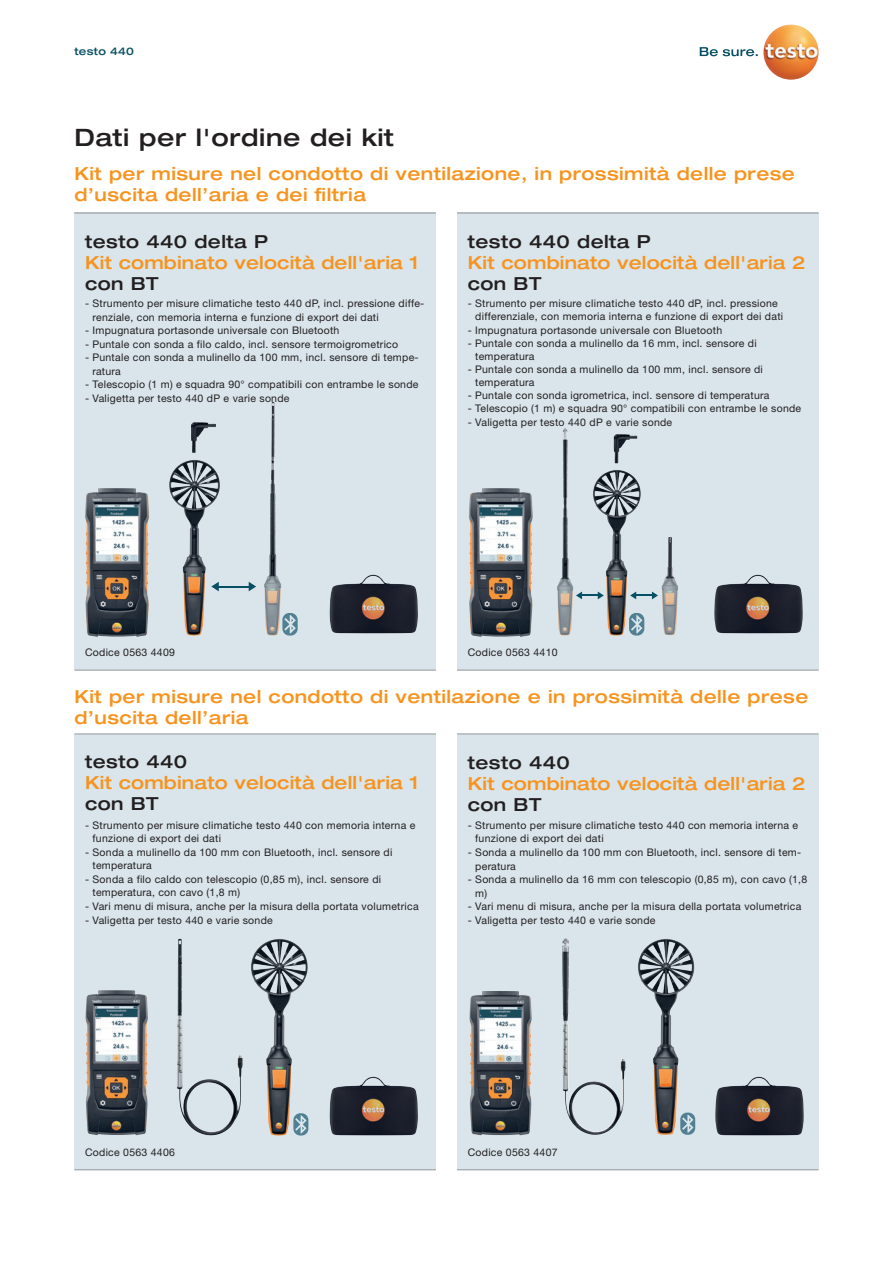
<style>
.page{position:relative;width:893px;height:1263px;background:#fff}
.page>*{position:absolute;margin:0;border:0;box-sizing:border-box;transform-origin:0 0}
.t1{font:500 expanded 24px "Helvetica Neue LTW1 G";letter-spacing:.025em;color:#231f20}
.t2{font:500 expanded 18px/21px "Helvetica Neue LTW1 G";letter-spacing:.025em;color:#f7931d}
.t3{font:500 expanded 18px "Helvetica Neue LTW1 G";letter-spacing:.025em;color:#231f20}
.t4{font:10.5px/13.5px "Helvetica Neue LTW1 G";letter-spacing:.025em;color:#231f20}
.t5{font:500 expanded 10.5px "Helvetica Neue LTW1 G";letter-spacing:.025em;color:#074f64}
</style>
<div class="page">
<svg style="left:700px;top:47px;width:58px;height:9px"></svg>
<img style="left:763px;top:24px;width:56px;height:56px;border-radius:28px">
<div style="left:74px;top:213px;width:362px;height:457px;background:#d9e5eb"></div>
<div style="left:74px;top:733px;width:362px;height:436px;background:#d9e5eb"></div>
<div style="left:457px;top:213px;width:362px;height:457px;background:#d9e5eb"></div>
<div style="left:457px;top:733px;width:362px;height:436px;background:#d9e5eb"></div>
<hr style="left:74px;top:213px;width:362px;height:1px;background:#939598">
<hr style="left:74px;top:733px;width:362px;height:1px;background:#939598">
<hr style="left:457px;top:213px;width:362px;height:1px;background:#939598">
<hr style="left:457px;top:733px;width:362px;height:1px;background:#939598">
<hr style="left:74px;top:670px;width:362px;height:1px;background:#939598">
<hr style="left:74px;top:1169px;width:362px;height:1px;background:#939598">
<hr style="left:457px;top:670px;width:362px;height:1px;background:#939598">
<hr style="left:457px;top:1169px;width:362px;height:1px;background:#939598">
<svg style="left:641px;top:614px;width:3px;height:21px"></svg>
<svg style="left:282px;top:613px;width:16px;height:22px"></svg>
<img style="left:593px;top:470px;width:48px;height:165px">
<img style="left:614px;top:434px;width:23px;height:29px">
<svg style="left:576px;top:592px;width:28px;height:7px"></svg>
<svg style="left:630px;top:592px;width:28px;height:7px"></svg>
<img style="left:662px;top:577px;width:16px;height:58px">
<img style="left:665px;top:537px;width:9px;height:41px">
<img style="left:557px;top:579px;width:16px;height:56px">
<img style="left:563px;top:428px;width:5px;height:130px">
<img style="left:561px;top:558px;width:9px;height:21px">
<img style="left:177px;top:939px;width:66px;height:196px">
<img style="left:251px;top:938px;width:57px;height:197px">
<svg style="left:293px;top:1113px;width:15px;height:22px"></svg>
<img style="left:562px;top:938px;width:63px;height:197px">
<img style="left:638px;top:938px;width:56px;height:197px">
<svg style="left:680px;top:1112px;width:15px;height:23px"></svg>
<img style="left:469px;top:488px;width:64px;height:149px">
<img style="left:85px;top:488px;width:64px;height:149px">
<img style="left:85px;top:990px;width:63px;height:145px">
<img style="left:469px;top:991px;width:63px;height:144px">
<img style="left:329px;top:575px;width:89px;height:58px">
<img style="left:329px;top:1077px;width:89px;height:58px">
<img style="left:715px;top:1077px;width:89px;height:58px">
<img style="left:714px;top:575px;width:89px;height:58px">
<img style="left:169px;top:460px;width:51px;height:176px">
<img style="left:191px;top:422px;width:25px;height:31px">
<svg style="left:211px;top:582px;width:8px;height:9px"></svg>
<svg style="left:249px;top:582px;width:7px;height:9px"></svg>
<hr style="left:218px;top:586px;width:32px;height:1px;background:#074f64">
<img style="left:264px;top:576px;width:17px;height:59px">
<img style="left:270px;top:402px;width:6px;height:152px">
<img style="left:269px;top:554px;width:8px;height:22px">
<p class="t5" style="left:74px;top:44px;width:61px">testo 440</p>
<h1 class="t1" style="left:74px;top:122px;width:321px">Dati per l'ordine dei kit</h1>
<h2 class="t2" style="left:74px;top:163px;width:722px">Kit per misure nel condotto di ventilazione, in prossimità delle prese d’uscita dell’aria e dei filtria</h2>
<h2 class="t3" style="left:85px;top:230px;width:185px">testo 440 delta P</h2>
<h2 class="t2" style="left:85px;top:251px;width:335px">Kit combinato velocità dell'aria 1</h2>
<h2 class="t3" style="left:85px;top:272px;width:75px">con BT</h2>
<p class="t4" style="left:93px;top:297px;width:333px;text-indent:-8px">- Strumento per misure climatiche testo 440 dP, incl. pressione diffe&shy;renziale, con memoria interna e funzione di export dei dati</p>
<p class="t4" style="left:85px;top:324px;width:256px">- Impugnatura portasonde universale con Bluetooth</p>
<p class="t4" style="left:85px;top:337px;width:315px">- Puntale con sonda a filo caldo, incl. sensore termoigrometrico</p>
<p class="t4" style="left:93px;top:351px;width:328px;text-indent:-8px">- Puntale con sonda a mulinello da 100 mm, incl. sensore di tempe&shy;ratura</p>
<p class="t4" style="left:85px;top:378px;width:335px">- Telescopio (1 m) e squadra 90° compatibili con entrambe le sonde</p>
<p class="t4" style="left:85px;top:391px;width:206px">- Valigetta per testo 440 dP e varie sonde</p>
<h2 class="t3" style="left:468px;top:230px;width:185px">testo 440 delta P</h2>
<h2 class="t2" style="left:468px;top:251px;width:339px">Kit combinato velocità dell'aria 2</h2>
<h2 class="t3" style="left:468px;top:272px;width:75px">con BT</h2>
<p class="t4" style="left:475px;top:297px;width:309px;text-indent:-8px">- Strumento per misure climatiche testo 440 dP, incl. pressione differenziale, con memoria interna e funzione di export dei dati</p>
<p class="t4" style="left:468px;top:323px;width:256px">- Impugnatura portasonde universale con Bluetooth</p>
<p class="t4" style="left:475px;top:336px;width:283px;text-indent:-8px">- Puntale con sonda a mulinello da 16 mm, incl. sensore di temperatura</p>
<p class="t4" style="left:475px;top:363px;width:289px;text-indent:-8px">- Puntale con sonda a mulinello da 100 mm, incl. sensore di temperatura</p>
<p class="t4" style="left:468px;top:389px;width:303px">- Puntale con sonda igrometrica, incl. sensore di temperatura</p>
<p class="t4" style="left:468px;top:402px;width:335px">- Telescopio (1 m) e squadra 90° compatibili con entrambe le sonde</p>
<p class="t4" style="left:468px;top:415px;width:206px">- Valigetta per testo 440 dP e varie sonde</p>
<p class="t4" style="left:85px;top:645px;width:91px">Codice 0563 4409</p>
<p class="t4" style="left:468px;top:645px;width:91px">Codice 0563 4410</p>
<h2 class="t2" style="left:74px;top:686px;width:735px">Kit per misure nel condotto di ventilazione e in prossimità delle prese d’uscita dell’aria</h2>
<h2 class="t3" style="left:85px;top:750px;width:104px">testo 440</h2>
<h2 class="t2" style="left:85px;top:772px;width:335px">Kit combinato velocità dell'aria 1</h2>
<h2 class="t3" style="left:85px;top:792px;width:75px">con BT</h2>
<p class="t4" style="left:93px;top:818px;width:324px;text-indent:-8px">- Strumento per misure climatiche testo 440 con memoria interna e funzione di export dei dati</p>
<p class="t4" style="left:93px;top:845px;width:301px;text-indent:-8px">- Sonda a mulinello da 100 mm con Bluetooth, incl. sensore di temperatura</p>
<p class="t4" style="left:93px;top:872px;width:290px;text-indent:-8px">- Sonda a filo caldo con telescopio (0,85 m), incl. sensore di temperatura, con cavo (1,8 m)</p>
<p class="t4" style="left:85px;top:899px;width:335px">- Vari menu di misura, anche per la misura della portata volumetrica</p>
<p class="t4" style="left:85px;top:913px;width:189px">- Valigetta per testo 440 e varie sonde</p>
<h2 class="t3" style="left:468px;top:750px;width:104px">testo 440</h2>
<h2 class="t2" style="left:468px;top:772px;width:339px">Kit combinato velocità dell'aria 2</h2>
<h2 class="t3" style="left:468px;top:792px;width:75px">con BT</h2>
<p class="t4" style="left:475px;top:818px;width:324px;text-indent:-8px">- Strumento per misure climatiche testo 440 con memoria interna e funzione di export dei dati</p>
<p class="t4" style="left:475px;top:845px;width:327px;text-indent:-8px">- Sonda a mulinello da 100 mm con Bluetooth, incl. sensore di tem&shy;peratura</p>
<p class="t4" style="left:475px;top:872px;width:333px;text-indent:-8px">- Sonda a mulinello da 16 mm con telescopio (0,85 m), con cavo (1,8 m)</p>
<p class="t4" style="left:468px;top:899px;width:335px">- Vari menu di misura, anche per la misura della portata volumetrica</p>
<p class="t4" style="left:468px;top:913px;width:189px">- Valigetta per testo 440 e varie sonde</p>
<p class="t4" style="left:85px;top:1145px;width:91px">Codice 0563 4406</p>
<p class="t4" style="left:468px;top:1145px;width:91px">Codice 0563 4407</p>
</div>
